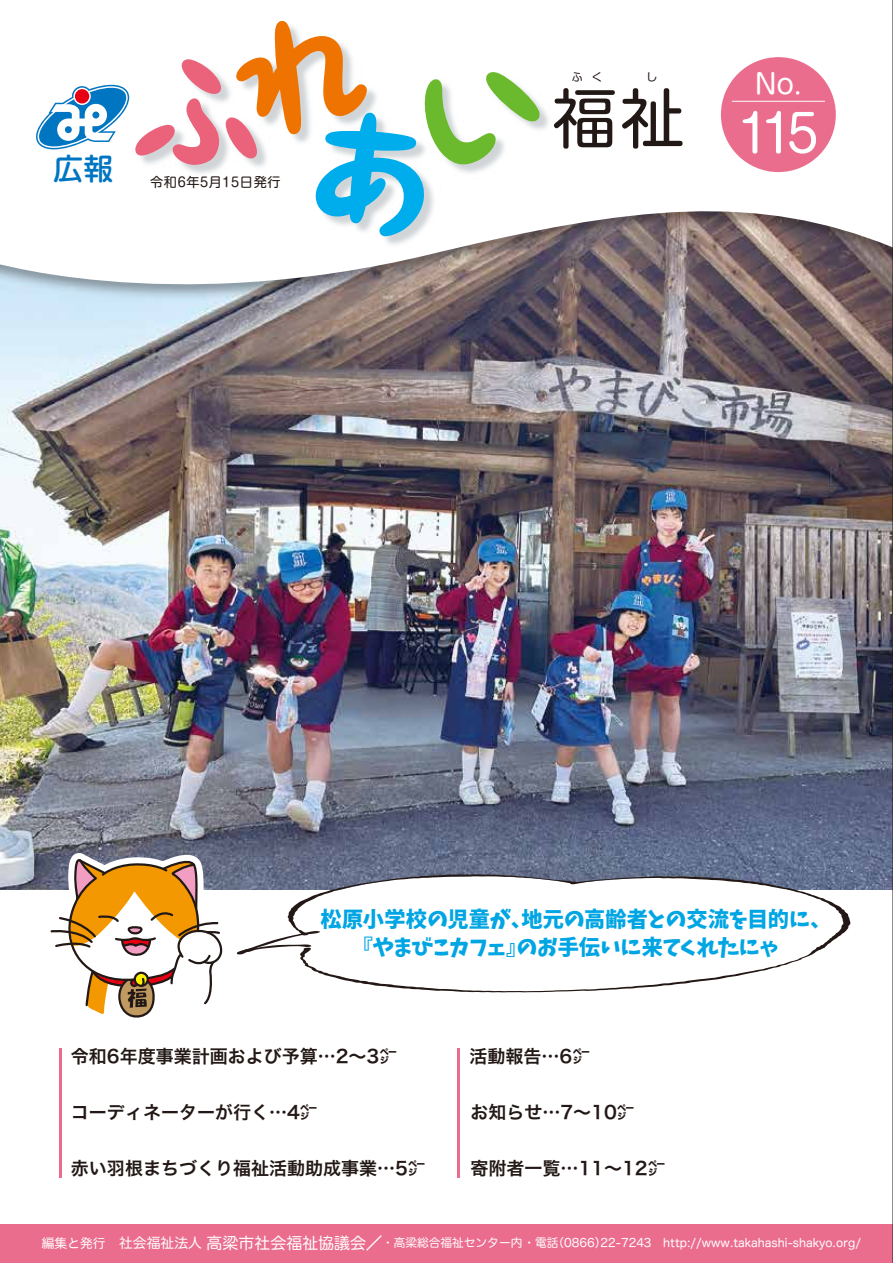
<style>
.page{position:relative;width:893px;height:1263px;background:#fff}
.page>*{position:absolute;margin:0;border:0;box-sizing:border-box;transform-origin:0 0}
.t1{font:64.65px "Shin M Go Pr 6 N";color:#221815}
.t2{font:51px "Shin M Go Pr 6 N";color:#fff}
.t3{font:500 29.85px "Shin M Go Pr 6 N";color:#0075c2}
.t4{font:27px "Shin M Go Pr 6 N";color:#fff}
.t5{font:21.45px/28px "Keifont";letter-spacing:-.015em;color:#00a5e3}
.t6{font:18px "Hira Kaku Pro N W6";color:#221815}
.t7{font:13.2px "Shin M Go Pr 6 N";letter-spacing:.05em;color:#221815}
.t8{font:11.7px "Hira Maru Std N W4";color:#fff}
.t9{font:10.8px "Shin M Go Pr 6 N";color:#221815}
.s1{font-size:12.75px}
.s2{font-size:13.8px}
.s3{font-size:15.9px}
</style>
<div class="page">
<img style="left:0;top:343px;width:892px;height:546px">
<img style="left:0;top:319px;width:892px;height:24px">
<svg style="left:0;top:149px;width:892px;height:170px"></svg>
<div style="left:0;top:1224px;width:893px;height:39px;background:#eb6d8e"></div>
<svg style="left:36px;top:86px;width:52px;height:63px"></svg>
<img style="left:88px;top:84px;width:47px;height:141px">
<img style="left:269px;top:237px;width:216px;height:60px">
<img style="left:540px;top:106px;width:61px;height:119px">
<div style="left:712px;top:48px;width:133px;height:133px;background:#fff;border-radius:50%"></div>
<div style="left:721px;top:57px;width:115px;height:115px;background:#eb6d8e;border-radius:50%"></div>
<hr style="left:732px;top:101px;width:93px;height:1px;background:#fff">
<svg style="left:135px;top:20px;width:405px;height:217px"></svg>
<hr style="left:59px;top:1048px;width:3px;height:130px;background:#eb6d8e">
<hr style="left:457px;top:1048px;width:3px;height:130px;background:#eb6d8e">
<svg style="left:892px;top:0;width:1px;height:1263px"></svg>
<svg style="left:38px;top:842px;width:812px;height:176px"></svg>
<h3 class="t3" style="left:54px;top:144px;width:61px">広報</h3>
<p class="t7" style="left:150px;top:171px;width:132px">令和6年5月15日発行</p>
<p class="t9" style="left:572px;top:68px;width:32px">ふ く</p>
<p class="t9" style="left:646px;top:68px;width:12px">し</p>
<h3 class="t4" style="left:755px;top:62px;width:49px">No.</h3>
<h2 class="t2" style="left:738px;top:92px;width:81px">115</h2>
<h1 class="t1" style="left:552px;top:66px;width:134px">福祉</h1>
<h3 class="t5" style="left:352px;top:904px;width:481px;text-indent:-31px">松原小学校の児童が、地元の高齢者との交流を目的に、『やまびこカフェ』のお手伝いに来てくれたにゃ</h3>
<h3 class="t6" style="left:71px;top:1040px;width:328px">令和6年度事業計画および予算…2～3㌻</h3>
<h3 class="t6" style="left:469px;top:1040px;width:122px">活動報告…6㌻</h3>
<h3 class="t6" style="left:71px;top:1096px;width:248px">コーディネーターが行く…4㌻</h3>
<h3 class="t6" style="left:470px;top:1096px;width:166px">お知らせ…7～10㌻</h3>
<h3 class="t6" style="left:470px;top:1152px;width:197px">寄附者一覧…11～12㌻</h3>
<h3 class="t6" style="left:71px;top:1152px;width:356px">赤い羽根まちづくり福祉活動助成事業…5㌻</h3>
<p class="t8" style="left:42px;top:1234px;width:821px"><span class="s1">編集と発行　</span><span class="s2">社会福祉法人</span> <span class="s3">高梁市社会福祉協議会／</span>・高梁総合福祉センター内 ・電話（0866）22-7243　http://www.takahashi-shakyo.org/</p>
</div>
